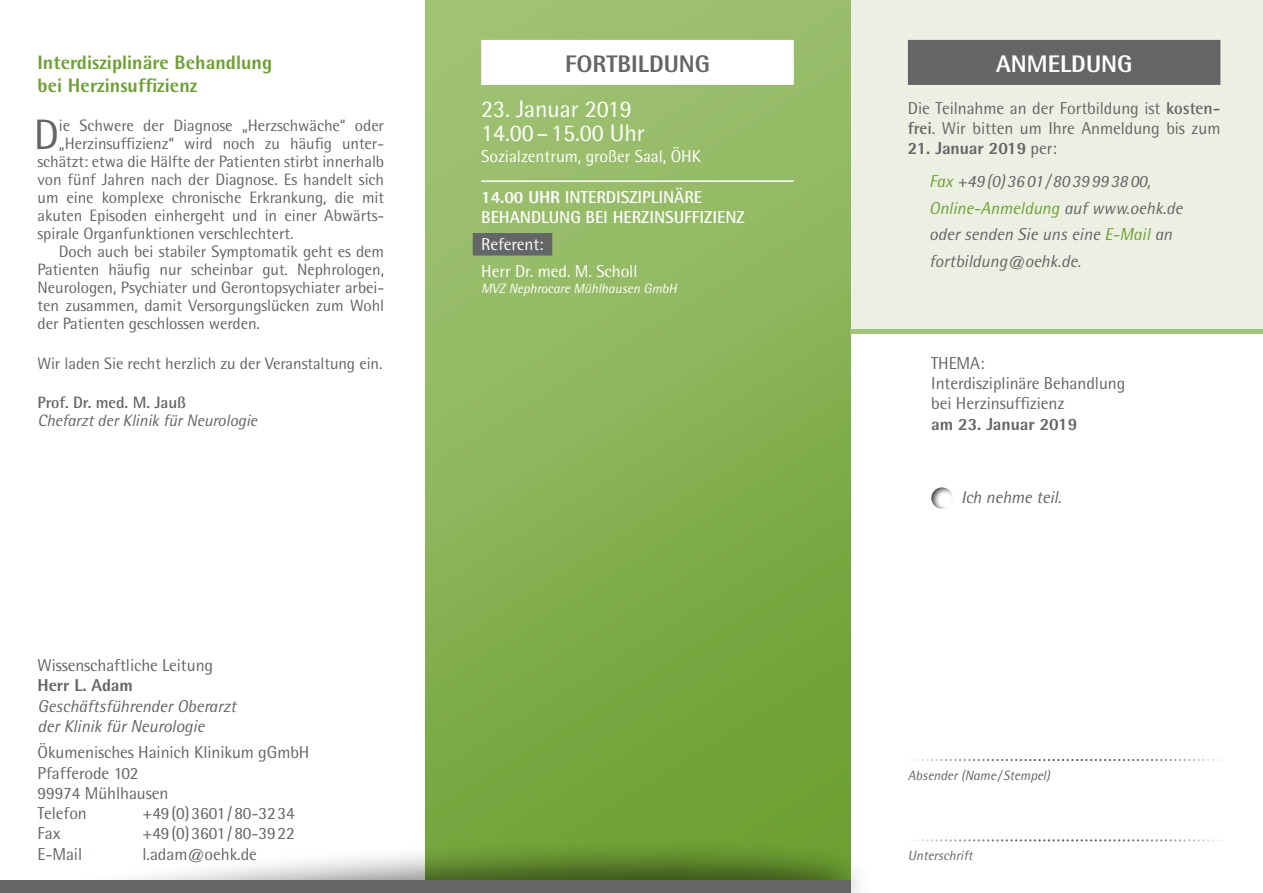
<style>
.page{position:relative;width:1263px;height:893px;background:#fff}
.page>*{position:absolute;margin:0;border:0;box-sizing:border-box;transform-origin:0 0}
.t1{font:42.6px "Rotis Semi Sans";color:#646567}
.t2{font:24px/24px "Rotis Semi Sans";letter-spacing:-.005em;color:#fff}
.t3{font:800 24px "Rotis Semi Sans";color:#646567}
.t4{font:800 24px "Rotis Semi Sans";color:#fff}
.t5{font:800 19.5px/23.4px "Rotis Semi Sans";color:#6da033}
.t6{font:17.25px/20.2px "Rotis Semi Sans";letter-spacing:-.005em;color:#646567}
.t7{font:italic 17.25px/26.7px "Rotis Semi Sans";color:#646567}
.t8{font:17.25px/26.7px "Rotis Semi Sans";letter-spacing:-.005em;color:#fff}
.t9{font:700 17.25px/20.2px "Rotis Semi Sans";letter-spacing:-.005em;color:#fff}
.t10{font:800 17.25px "Rotis Semi Sans";letter-spacing:-.005em;color:#646567}
.t11{font:16.5px "Rotis Semi Sans";letter-spacing:-.005em;color:#646567}
.t12{font:italic 16.5px "Rotis Semi Sans";letter-spacing:-.005em;color:#646567}
.t13{font:700 16.5px "Rotis Semi Sans";letter-spacing:-.005em;color:#646567}
.t14{font:italic 13.5px "Rotis Semi Sans";letter-spacing:-.005em;color:#646567}
.t15{font:italic 13.5px "Rotis Semi Sans";letter-spacing:-.005em;color:#fff}
.s1{font-weight:800}
.s2{font-weight:700}
.s3{font-weight:800;font-style:normal}
.s4{font-style:normal}
.s5{color:#6da033}
</style>
<div class="page">
<div style="left:850px;top:0;width:413px;height:333px;background:#ecf0e2"></div>
<div style="left:425px;top:0;width:425px;height:893px;background:linear-gradient(to bottom,#a2c376,#6ea034)"></div>
<div style="left:0;top:837px;width:875px;height:56px;background:#000;opacity:.5"></div>
<svg style="left:0;top:877px;width:851px;height:16px"></svg>
<div style="left:481px;top:40px;width:313px;height:45px;background:#fff"></div>
<hr style="left:481px;top:180px;width:313px;height:2px;background:#fff">
<div style="left:473px;top:233px;width:79px;height:23px;background:#646567"></div>
<div style="left:908px;top:40px;width:312px;height:45px;background:#646567"></div>
<div style="left:929px;top:485px;width:24px;height:24px;background:#000;opacity:.75"></div>
<svg style="left:913px;top:759px;width:305px;height:2px"></svg>
<svg style="left:913px;top:839px;width:305px;height:2px"></svg>
<hr style="left:850px;top:329px;width:413px;height:4px;background:#a1c375">
<div style="left:0;top:880px;width:850px;height:13px;background:#646567"></div>
<p class="t5" style="left:38px;top:50px;width:236px">Interdisziplinäre Behandlung bei Herzinsuffizienz</p>
<h1 class="t1" style="left:34px;top:110px;width:27px">D</h1>
<p class="t11" style="left:59px;top:116px;width:327px">ie Schwere der Diagnose „Herzschwäche“ oder</p>
<p class="t11" style="left:59px;top:134px;width:327px">„Herzinsuffizienz“ wird noch zu häufig unter-</p>
<p class="t11" style="left:38px;top:152px;width:348px">schätzt: etwa die Hälfte der Patienten stirbt innerhalb</p>
<p class="t11" style="left:38px;top:170px;width:348px">von fünf Jahren nach der Diagnose. Es handelt sich</p>
<p class="t11" style="left:38px;top:188px;width:348px">um eine komplexe chronische Erkrankung, die mit</p>
<p class="t11" style="left:38px;top:206px;width:346px">akuten Episoden einhergeht und in einer Abwärts-</p>
<p class="t11" style="left:38px;top:224px;width:257px">spirale Organfunktionen verschlechtert.</p>
<p class="t11" style="left:59px;top:242px;width:327px">Doch auch bei stabiler Symptomatik geht es dem</p>
<p class="t11" style="left:38px;top:260px;width:348px">Patienten häufig nur scheinbar gut. Nephrologen,</p>
<p class="t11" style="left:38px;top:278px;width:348px">Neurologen, Psychiater und Gerontopsychiater arbei-</p>
<p class="t11" style="left:38px;top:296px;width:348px">ten zusammen, damit Versorgungslücken zum Wohl</p>
<p class="t11" style="left:38px;top:314px;width:224px">der Patienten geschlossen werden.</p>
<p class="t11" style="left:38px;top:353px;width:346px">Wir laden Sie recht herzlich zu der Veranstaltung ein.</p>
<p class="t13" style="left:38px;top:392px;width:150px">Prof. Dr. med. M. Jauß</p>
<p class="t12" style="left:38px;top:410px;width:221px">Chefarzt der Klinik für Neurologie</p>
<p class="t6" style="left:38px;top:655px;width:177px">Wissenschaftliche Leitung</p>
<p class="t10" style="left:38px;top:674px;width:97px">Herr L. Adam</p>
<p class="t7" style="left:38px;top:695px;width:200px;line-height:20.2px">Geschäftsführender Oberarzt der Klinik für Neurologie</p>
<p class="t6" style="left:38px;top:742px;width:273px">Ökumenisches Hainich Klinikum gGmbH<br>Pfafferode 102<br>99974 Mühlhausen<br>Telefon</p>
<p class="t6" style="left:143px;top:803px;width:154px">+49(0)3601/80-3234</p>
<p class="t6" style="left:38px;top:823px;width:24px">Fax</p>
<p class="t6" style="left:143px;top:823px;width:154px">+49(0)3601/80-3922</p>
<p class="t6" style="left:38px;top:844px;width:46px">E-Mail</p>
<p class="t6" style="left:143px;top:844px;width:116px">l.adam@oehk.de</p>
<h2 class="t3" style="left:565px;top:49px;width:147px">FORTBILDUNG</h2>
<h2 class="t2" style="left:481px;top:97px;width:165px">23. Januar 2019<br>14.00–15.00 Uhr</h2>
<p class="t8" style="left:481px;top:142px;width:221px">Sozialzentrum, großer Saal, ÖHK</p>
<p class="t9" style="left:481px;top:187px;width:265px"><span class="s1">14.00 UHR</span> INTERDISZIPLINÄRE<br>BEHANDLUNG BEI HERZINSUFFIZIENZ</p>
<p class="t8" style="left:481px;top:231px;width:158px">Referent:<br>Herr Dr. med. M. Scholl</p>
<p class="t15" style="left:481px;top:280px;width:197px">MVZ Nephrocare Mühlhausen GmbH</p>
<h2 class="t4" style="left:996px;top:49px;width:138px">ANMELDUNG</h2>
<p class="t6" style="left:908px;top:98px;width:314px">Die Teilnahme an der Fortbildung ist <span class="s2">kosten&shy;frei</span>. Wir bitten um Ihre Anmeldung bis zum</p>
<p class="t7" style="left:929px;top:132px;width:223px;line-height:33px;text-indent:-21px"><span class="s3">21. Januar 2019</span> <span class="s4">per:<br></span><span class="s5">Fax</span> +49 (0)36 01 / 80 39 99 38 00,</p>
<p class="t7" style="left:929px;top:194px;width:255px"><span class="s5">Online-Anmeldung</span> auf www.oehk.de oder senden Sie uns eine <span class="s5">E-Mail</span> an fortbildung@oehk.de.</p>
<p class="t6" style="left:931px;top:353px;width:196px">THEMA:<br>Interdisziplinäre Behandlung bei Herzinsuffizienz</p>
<p class="t10" style="left:931px;top:413px;width:147px">am 23. Januar 2019</p>
<p class="t7" style="left:961px;top:484px;width:102px">Ich nehme teil.</p>
<p class="t14" style="left:908px;top:767px;width:143px">Absender (Name /Stempel)</p>
<p class="t14" style="left:908px;top:847px;width:66px">Unterschrift</p>
</div>
